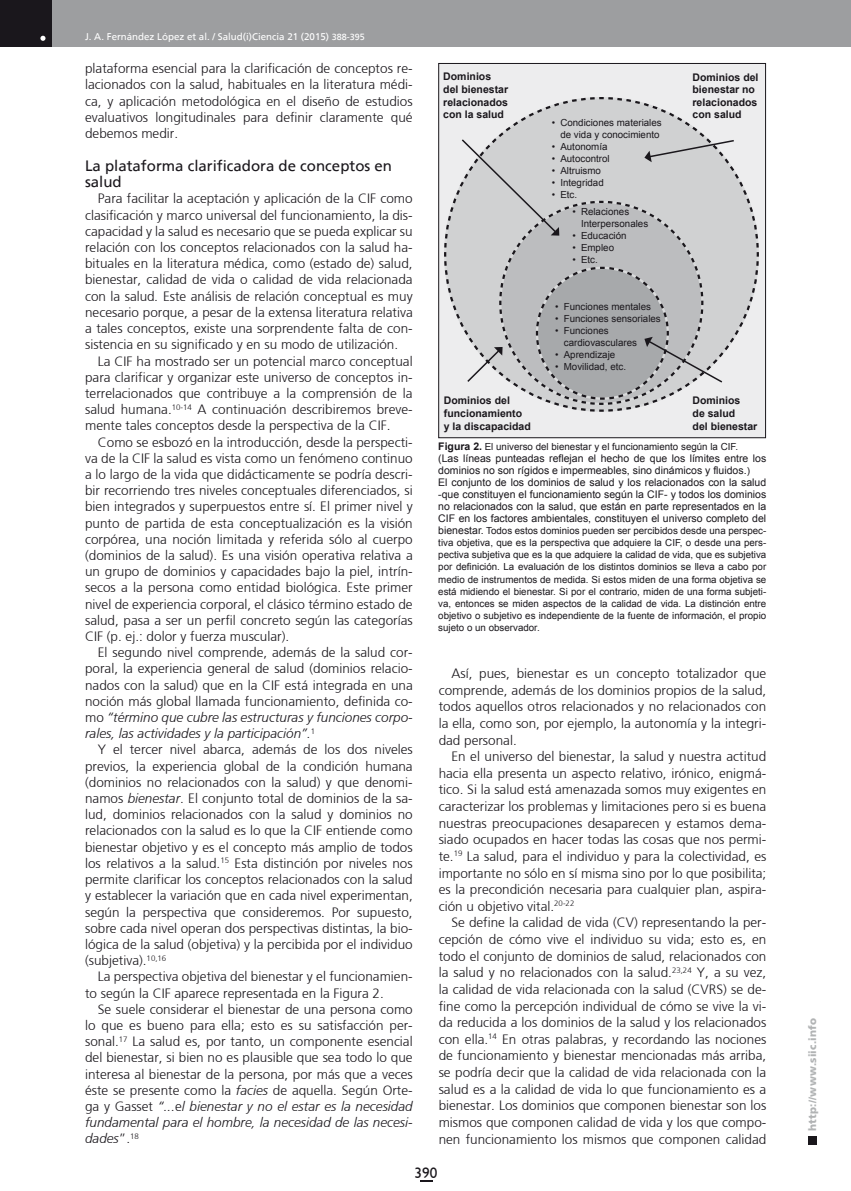
<style>
.page{position:relative;width:851px;height:1191px;background:#fff}
.page>*{position:absolute;margin:0;border:0;box-sizing:border-box;transform-origin:0 0}
.t1{font:15px/16.5px "Frutiger";color:#1a171c}
.t2{font:15px "Humanist 521 BT";color:#1a171c}
.t3{font:300 13.5px/16.2px "Frutiger";color:#1a171c;text-align:justify}
.t4{font:10.5px/12px "Arial";color:#1a171c}
.t5{font:700 10.5px/12.6px "Arial";color:#1a171c}
.t6{font:900 10.5px "Frutiger";letter-spacing:.015em;color:#b1b3b4}
.t7{font:9.75px/12px "Arial";color:#1a171c}
.t8{font:9.75px "Frutiger";color:#fff}
.s1{font-size:9px}
.s2{font-style:italic}
.s3{font-weight:700;font-size:10.5px}
.s4{font-size:9.75px}
.s5{font-size:10.5px}
</style>
<div class="page">
<div style="left:808px;top:1135px;width:8px;height:9px;background:#1a171c"></div>
<div style="left:0;top:0;width:850px;height:47px;background:#9d9ea0"></div>
<div style="left:0;top:0;width:51px;height:47px;background:#1a171c"></div>
<svg style="left:40px;top:36px;width:5px;height:5px"></svg>
<svg style="left:420px;top:1180px;width:12px;height:1px"></svg>
<div style="left:438px;top:63px;width:327px;height:375px;background:#ededee"></div>
<div style="left:438px;top:63px;width:327px;height:375px;border:1px solid #1a171c"></div>
<svg style="left:444px;top:97px;width:315px;height:315px"></svg>
<p class="t8" style="left:85px;top:31px;width:281px">J. A. Fernández López et al. / Salud(i)Ciencia 21 (2015) <span class="s1">388-395</span></p>
<p class="t3" style="left:85px;top:60px;width:329px">plataforma esencial para la clarificación de conceptos re&shy;lacionados con la salud, habituales en la literatura médi&shy;ca, y aplicación metodológica en el diseño de estudios evaluativos longitudinales para definir claramente qué debemos medir.</p>
<p class="t1" style="left:85px;top:157px;width:308px">La plataforma clarificadora de conceptos en salud</p>
<p class="t3" style="left:85px;top:191px;width:329px;text-indent:13px">Para facilitar la aceptación y aplicación de la CIF como clasificación y marco universal del funcionamiento, la dis&shy;capacidad y la salud es necesario que se pueda explicar su relación con los conceptos relacionados con la salud ha&shy;bituales en la literatura médica, como (estado de) salud, bienestar, calidad de vida o calidad de vida relacionada con la salud<span class="s2">.</span> Este análisis de relación conceptual es muy necesario porque, a pesar de la extensa literatura relativa a tales conceptos, existe una sorprendente falta de con&shy;sistencia en su significado y en su modo de utilización.</p>
<p class="t3" style="left:85px;top:353px;width:329px;text-indent:13px">La CIF ha mostrado ser un potencial marco conceptual para clarificar y organizar este universo de conceptos in&shy;terrelacionados que contribuye a la comprensión de la salud humana.<sup>10-14</sup> A continuación describiremos breve&shy;mente tales conceptos desde la perspectiva de la CIF.</p>
<p class="t3" style="left:85px;top:434px;width:329px;text-indent:13px">Como se esbozó en la introducción, desde la perspecti&shy;va de la CIF la salud es vista como un fenómeno continuo a lo largo de la vida que didácticamente se podría descri&shy;bir recorriendo tres niveles conceptuales diferenciados, si bien integrados y superpuestos entre sí. El primer nivel y punto de partida de esta conceptualización es la visión corpórea, una noción limitada y referida sólo al cuerpo (dominios de la salud). Es una visión operativa relativa a un grupo de dominios y capacidades bajo la piel, intrín&shy;secos a la persona como entidad biológica. Este primer nivel de experiencia corporal, el clásico término estado de salud, pasa a ser un perfil concreto según las categorías CIF (p. ej.: dolor y fuerza muscular).</p>
<p class="t3" style="left:85px;top:644px;width:329px;text-indent:13px">El segundo nivel comprende, además de la salud cor&shy;poral, la experiencia general de salud (dominios relacio&shy;nados con la salud) que en la CIF está integrada en una noción más global llamada funcionamiento, definida co&shy;mo <span class="s2">“término que cubre las estructuras y funciones corpo&shy;rales, las actividades y la participación”.</span><sup>1</sup></p>
<p class="t3" style="left:85px;top:741px;width:329px;text-indent:13px">Y el tercer nivel abarca, además de los dos niveles previos, la experiencia global de la condición humana (dominios no relacionados con la salud) y que denomi&shy;namos <span class="s2">bienestar</span>. El conjunto total de dominios de la sa&shy;lud, dominios relacionados con la salud y dominios no relacionados con la salud es lo que la CIF entiende como bienestar objetivo y es el concepto más amplio de todos los relativos a la salud.<sup>15</sup> Esta distinción por niveles nos permite clarificar los conceptos relacionados con la salud y establecer la variación que en cada nivel experimentan, según la perspectiva que consideremos. Por supuesto, sobre cada nivel operan dos perspectivas distintas, la bio&shy;lógica de la salud (objetiva) y la percibida por el individuo (subjetiva).<sup>10,16</sup></p>
<p class="t3" style="left:85px;top:968px;width:329px;text-indent:13px">La perspectiva objetiva del bienestar y el funcionamien&shy;to según la CIF aparece representada en la Figura 2.</p>
<p class="t3" style="left:85px;top:1001px;width:329px;text-indent:13px">Se suele considerar el bienestar de una persona como lo que es bueno para ella; esto es su satisfacción per&shy;sonal.<sup>17</sup> La salud es, por tanto, un componente esencial del bienestar, si bien no es plausible que sea todo lo que interesa al bienestar de la persona, por más que a veces éste se presente como la <span class="s2">facies</span> de aquella. Según Orte&shy;ga y Gasset <span class="s2">“...</span>e<span class="s2">l bienestar y no el estar es la necesidad fundamental para el hombre, la necesidad de las necesi&shy;dades</span>”.<sup>18</sup></p>
<p class="t5" style="left:443px;top:71px;width:66px">Dominios del bienestar relacionados con la salud</p>
<p class="t7" style="left:551px;top:117px;width:111px;text-align:right">• Condiciones materiales de vida y conocimiento</p>
<p class="t7" style="left:551px;top:141px;width:57px">• Autonomía</p>
<p class="t7" style="left:551px;top:153px;width:59px">• Autocontrol</p>
<p class="t7" style="left:551px;top:165px;width:51px">• Altruismo</p>
<p class="t7" style="left:551px;top:177px;width:53px">• Integridad</p>
<p class="t7" style="left:551px;top:189px;width:27px">• Etc.</p>
<p class="t7" style="left:581px;top:206px;width:69px;text-indent:-9px">• Relaciones<br>Interpersonales</p>
<p class="t7" style="left:572px;top:230px;width:56px">• Educación</p>
<p class="t7" style="left:572px;top:242px;width:43px">• Empleo</p>
<p class="t7" style="left:572px;top:254px;width:27px">• Etc.</p>
<p class="t7" style="left:555px;top:301px;width:97px">• Funciones mentales</p>
<p class="t7" style="left:555px;top:313px;width:107px">• Funciones sensoriales</p>
<p class="t7" style="left:563px;top:325px;width:75px;text-indent:-9px">• Funciones cardiovasculares</p>
<p class="t7" style="left:555px;top:349px;width:61px">• Aprendizaje</p>
<p class="t7" style="left:555px;top:361px;width:72px">• Movilidad, etc.</p>
<p class="t5" style="left:692px;top:71px;width:67px">Dominios del bienestar no relacionados con salud</p>
<p class="t5" style="left:444px;top:395px;width:88px">Dominios del funcionamiento<br>y la discapacidad</p>
<p class="t5" style="left:692px;top:395px;width:66px">Dominios<br>de salud<br>del bienestar</p>
<p class="t7" style="left:438px;top:441px;width:301px"><span class="s3">Figura 2.</span> El universo del bienestar y el funcionamiento según la CIF.</p>
<p class="t4" style="left:438px;top:453px;width:329px">(Las líneas punteadas reflejan el hecho de que los límites entre los dominios no son rígidos e impermeables, sino dinámicos y fluidos.<span class="s4">)<br></span>El conjunto de los dominios de salud y los relacionados con la salud -que constituyen el funcionamiento según la CIF- y todos los dominios no relacionados con la salud, que están en parte representados en la CIF en los factores ambientales, constituyen el universo completo del</p>
<p class="t7" style="left:438px;top:525px;width:329px;text-align:justify"><span class="s5">bienestar.</span> Todos estos dominios pueden ser percibidos desde una perspec&shy;tiva objetiva, que es la perspectiva que adquiere la CIF, o desde una pers&shy;pectiva subjetiva que es la que adquiere la calidad de vida, que es subjetiva por definición. La evaluación de los distintos dominios se lleva a cabo por medio de instrumentos de medida. Si estos miden de una forma objetiva se está midiendo el bienestar. Si por el contrario, miden de una forma subjeti&shy;va, entonces se miden aspectos de la calidad de vida. La distinción entre objetivo o subjetivo es independiente de la fuente de información, el propio sujeto o un observador.</p>
<p class="t3" style="left:438px;top:665px;width:329px;line-height:16.6px;text-indent:13px">Así, pues, bienestar es un concepto totalizador que comprende, además de los dominios propios de la salud, todos aquellos otros relacionados y no relacionados con la ella, como son, por ejemplo, la autonomía y la integri&shy;dad personal.</p>
<p class="t3" style="left:438px;top:748px;width:329px;line-height:16.6px;text-indent:13px">En el universo del bienestar, la salud y nuestra actitud hacia ella presenta un aspecto relativo, irónico, enigmá&shy;tico. Si la salud está amenazada somos muy exigentes en caracterizar los problemas y limitaciones pero si es buena nuestras preocupaciones desaparecen y estamos dema&shy;siado ocupados en hacer todas las cosas que nos permi&shy;te.<sup>19</sup> La salud, para el individuo y para la colectividad, es importante no sólo en sí misma sino por lo que posibilita; es la precondición necesaria para cualquier plan, aspira&shy;ción u objetivo vital.<sup>20-22</sup></p>
<p class="t3" style="left:438px;top:914px;width:329px;line-height:16.6px;text-indent:13px">Se define la calidad de vida (CV) representando la per&shy;cepción de cómo vive el individuo su vida; esto es, en todo el conjunto de dominios de salud, relacionados con la salud y no relacionados con la salud.<sup>23,24</sup> Y, a su vez, la calidad de vida relacionada con la salud (CVRS) se de&shy;fine como la percepción individual de cómo se vive la vi&shy;da reducida a los dominios de la salud y los relacionados con ella.<sup>14</sup> En otras palabras, y recordando las nociones de funcionamiento y bienestar mencionadas más arriba, se podría decir que la calidad de vida relacionada con la salud es a la calidad de vida lo que funcionamiento es a bienestar. Los dominios que componen bienestar son los mismos que componen calidad de vida y los que compo&shy;nen funcionamiento los mismos que componen calidad</p>
<p class="t2" style="left:414px;top:1163px;width:24px">390</p>
<p class="t6" style="left:806px;top:1130px;width:114px;rotate:-90deg">http://www.siic.info</p>
</div>
